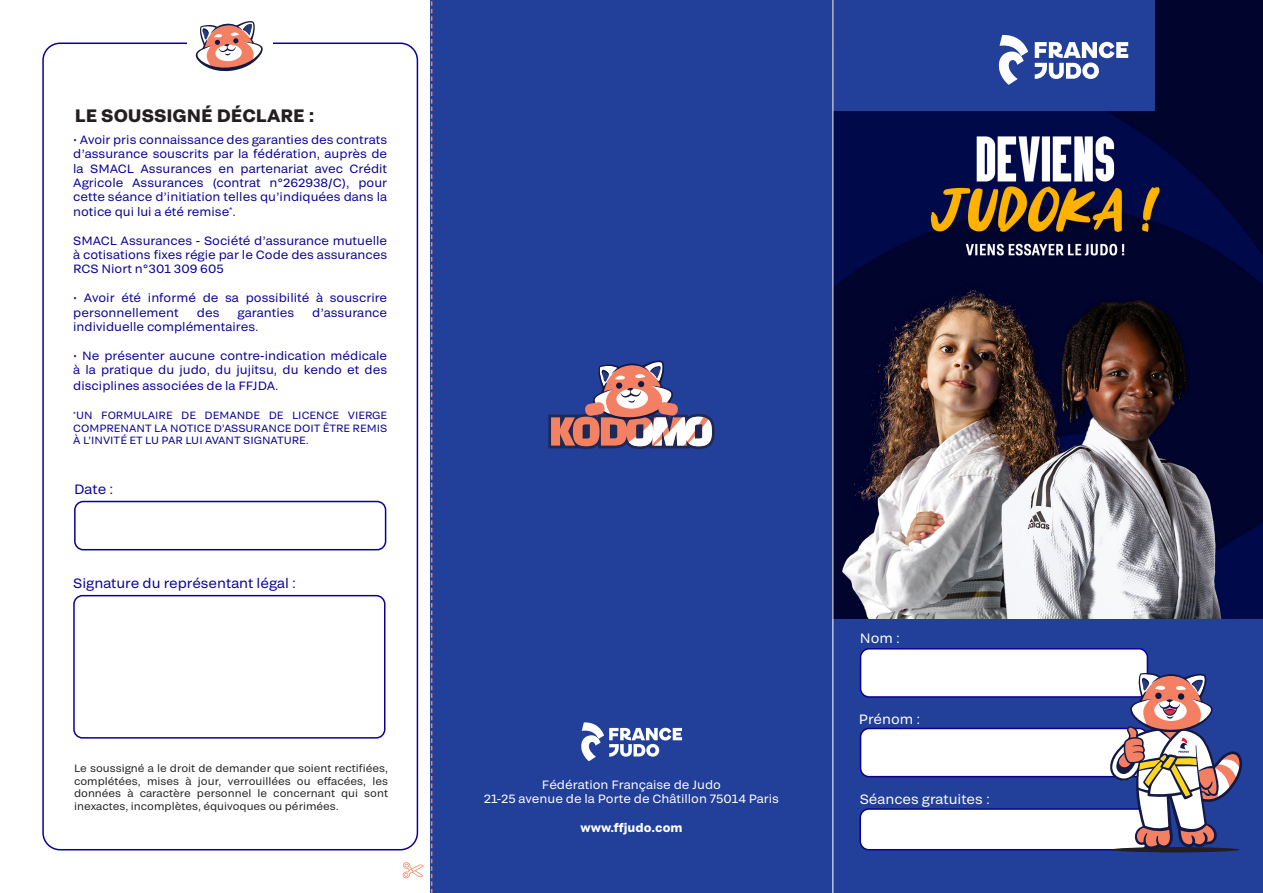
<style>
.page{position:relative;width:1263px;height:893px;background:#fff}
.page>*{position:absolute;margin:0;border:0;box-sizing:border-box;transform-origin:0 0}
.t1{font:700 18px "Grtsk Peta";color:#231f20}
.t2{font:13.5px "Grtsk Peta";color:#0a0096}
.t3{font:13.5px "Grtsk Peta";color:#fff}
.t4{font:12px/14.4px "Grtsk Peta";color:#0a0096;text-align:justify}
.t5{font:12px/14.4px "Grtsk Peta";color:#fff;text-align:center}
.t6{font:700 12px "Grtsk Peta";color:#fff}
.t7{font:10.5px/12.6px "Grtsk Peta";color:#231f20;text-align:justify}
.t8{font:10.5px/12.6px "Grtsk Peta";color:#0a0096;text-align:justify}
</style>
<div class="page">
<div style="left:431px;top:0;width:832px;height:893px;background:#223f99"></div>
<img style="left:833px;top:0;width:430px;height:618px">
<div style="left:833px;top:0;width:322px;height:111px;background:#223f99"></div>
<svg style="left:1035px;top:42px;width:93px;height:37px"></svg>
<svg style="left:998px;top:35px;width:30px;height:50px"></svg>
<svg style="left:581px;top:722px;width:101px;height:39px"></svg>
<div style="left:42px;top:43px;width:376px;height:807px;border:2px solid #0a0096;border-radius:17px"></div>
<div style="left:187px;top:36px;width:86px;height:19px;background:#fff"></div>
<svg style="left:195px;top:21px;width:68px;height:51px"></svg>
<div style="left:74px;top:501px;width:312px;height:49px;border:2px solid #0a0096;border-radius:9px"></div>
<div style="left:73px;top:595px;width:312px;height:144px;border:2px solid #0a0096;border-radius:9px"></div>
<div style="left:860px;top:649px;width:287px;height:48px;background:#fff;border-radius:9px"></div>
<div style="left:860px;top:648px;width:288px;height:50px;border:2px solid #0a0096;border-radius:9px"></div>
<div style="left:860px;top:728px;width:287px;height:49px;background:#fff;border-radius:9px"></div>
<div style="left:860px;top:728px;width:288px;height:49px;border:2px solid #0a0096;border-radius:9px"></div>
<div style="left:860px;top:809px;width:287px;height:41px;background:#fff;border-radius:9px"></div>
<div style="left:859px;top:808px;width:289px;height:42px;border:2px solid #0a0096;border-radius:9px"></div>
<div style="left:1111px;top:847px;width:128px;height:5px;background:#231f20;border-radius:50%"></div>
<svg style="left:1107px;top:672px;width:136px;height:178px"></svg>
<svg style="left:548px;top:360px;width:167px;height:89px"></svg>
<hr style="left:832px;top:0;width:1px;height:893px;background:#fff">
<svg style="left:402px;top:862px;width:22px;height:16px"></svg>
<svg style="left:431px;top:1px;width:1px;height:892px"></svg>
<h1 class="t1" style="left:75px;top:104px;width:241px">LE SOUSSIGNÉ DÉCLARE :</h1>
<p class="t4" style="left:73px;top:132px;width:315px">• Avoir pris connaissance des garanties des contrats d’assurance souscrits par la fédération, auprès de la SMACL Assurances en partenariat avec Crédit Agricole Assurances (contrat n°262938/C), pour cette séance d’initiation telles qu’indiquées dans la notice qui lui a été remise<sup>*</sup>.</p>
<p class="t4" style="left:73px;top:233px;width:315px">SMACL Assurances - Société d’assurance mutuelle à cotisations fixes régie par le Code des assurances RCS Niort n°301 309 605</p>
<p class="t4" style="left:73px;top:290px;width:315px">• Avoir été informé de sa possibilité à souscrire personnellement</p>
<p class="t4" style="left:197px;top:305px;width:24px">des</p>
<p class="t4" style="left:237px;top:305px;width:58px">garanties</p>
<p class="t4" style="left:312px;top:305px;width:76px">d’assurance</p>
<p class="t4" style="left:73px;top:319px;width:187px">individuelle complémentaires.</p>
<p class="t4" style="left:73px;top:348px;width:315px">• Ne présenter aucune contre-indication médicale à la pratique du judo, du jujitsu, du kendo et des</p>
<p class="t4" style="left:73px;top:379px;width:207px">disciplines associées de la FFJDA.</p>
<p class="t8" style="left:73px;top:409px;width:315px"><sup>*</sup>UN FORMULAIRE DE DEMANDE DE LICENCE VIERGE COMPRENANT LA NOTICE D’ASSURANCE DOIT ÊTRE REMIS À L’INVITÉ ET LU PAR LUI AVANT SIGNATURE.</p>
<p class="t2" style="left:74px;top:481px;width:41px">Date :</p>
<p class="t2" style="left:73px;top:575px;width:224px">Signature du représentant légal :</p>
<p class="t7" style="left:74px;top:762px;width:315px">Le soussigné a le droit de demander que soient rectifiées, complétées, mises à jour, verrouillées ou effacées, les données à caractère personnel le concernant qui sont inexactes, incomplètes, équivoques ou périmées.</p>
<p class="t5" style="left:484px;top:777px;width:297px">Fédération Française de Judo<br>21-25 avenue de la Porte de Châtillon 75014 Paris</p>
<p class="t6" style="left:580px;top:820px;width:104px">www.ffjudo.com</p>
<p class="t3" style="left:860px;top:630px;width:42px">Nom :</p>
<p class="t3" style="left:859px;top:710px;width:63px">Prénom :</p>
<p class="t3" style="left:860px;top:791px;width:132px">Séances gratuites :</p>
</div>
